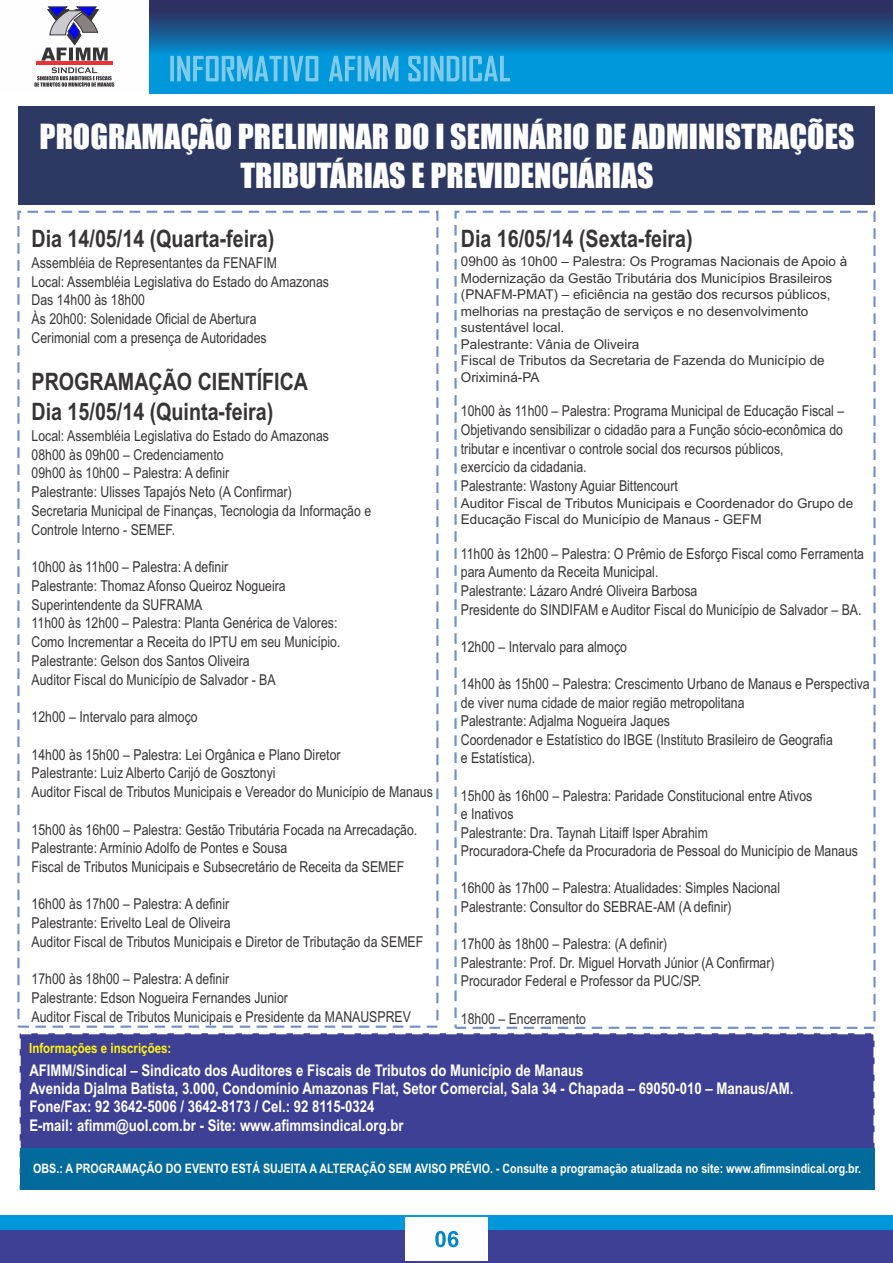
<style>
.page{position:relative;width:893px;height:1263px;background:#fff}
.page>*{position:absolute;margin:0;border:0;box-sizing:border-box;transform-origin:0 0}
.t1{font:31.95px/39px "Impact";color:#fefefe;text-align:center}
.t2{font:700 24px/30.3px "Arial Narrow";color:#373435}
.t3{font:700 16.05px/18.5px "Arial Narrow";color:#fefefe}
.t4{font:15px/18.8px "Arial Narrow";color:#373435}
.t5{font:700 14.1px "Arial Narrow";color:#fff212}
.t6{font:13.5px/16.5px "Arial";color:#373435}
.t7{font:700 13.05px "Arial Narrow";color:#fefefe}
</style>
<div class="page">
<div style="left:0;top:0;width:893px;height:94px;background:#0098da"></div>
<svg style="left:149px;top:0;width:744px;height:56px;background:#1c568d"></svg>
<div style="left:0;top:0;width:149px;height:94px;background:#fefefe"></div>
<svg style="left:34px;top:67px;width:80px;height:20px"></svg>
<hr style="left:36px;top:61px;width:76px;height:4px;background:#ed3237">
<svg style="left:41px;top:6px;width:67px;height:55px"></svg>
<svg style="left:170px;top:56px;width:340px;height:25px"></svg>
<div style="left:0;top:1230px;width:893px;height:33px;background:#3e4095"></div>
<div style="left:0;top:1215px;width:893px;height:15px;background:#0098da"></div>
<div style="left:406px;top:1217px;width:82px;height:44px;background:#fefefe"></div>
<svg style="left:435px;top:1231px;width:23px;height:16px"></svg>
<div style="left:17px;top:211px;width:421px;height:817px;border:2px dashed #718fc8"></div>
<div style="left:454px;top:211px;width:422px;height:818px;border:2px dashed #718fc8"></div>
<div style="left:18px;top:106px;width:856px;height:99px;background:#2d3962"></div>
<div style="left:19px;top:1033px;width:856px;height:157px;background:#3e4095"></div>
<div style="left:20px;top:1148px;width:854px;height:41px;background:#036b9b"></div>
<h1 class="t1" style="left:40px;top:119px;width:816px">PROGRAMAÇÃO PRELIMINAR DO I SEMINÁRIO DE ADMINISTRAÇÕES<br>TRIBUTÁRIAS E PREVIDENCIÁRIAS</h1>
<h2 class="t2" style="left:32px;top:226px;width:244px">Dia 14/05/14 (Quarta-feira)</h2>
<p class="t4" style="left:32px;top:255px;width:299px">Assembléia de Representantes da FENAFIM<br>Local: Assembléia Legislativa do Estado do Amazonas Das 14h00 às 18h00<br>Às 20h00: Solenidade Oficial de Abertura<br>Cerimonial com a presença de Autoridades</p>
<h2 class="t2" style="left:32px;top:368px;width:278px">PROGRAMAÇÃO CIENTÍFICA<br>Dia 15/05/14 (Quinta-feira)</h2>
<p class="t4" style="left:32px;top:428px;width:341px">Local: Assembléia Legislativa do Estado do Amazonas<br>08h00 às 09h00 – Credenciamento<br>09h00 às 10h00 – Palestra: A definir<br>Palestrante: Ulisses Tapajós Neto (A Confirmar)<br>Secretaria Municipal de Finanças, Tecnologia da Informação e Controle Interno - SEMEF.</p>
<p class="t4" style="left:32px;top:559px;width:310px">10h00 às 11h00 – Palestra: A definir<br>Palestrante: Thomaz Afonso Queiroz Nogueira Superintendente da SUFRAMA<br>11h00 às 12h00 – Palestra: Planta Genérica de Valores:<br>Como Incrementar a Receita do IPTU em seu Município.<br>Palestrante: Gelson dos Santos Oliveira<br>Auditor Fiscal do Município de Salvador - BA</p>
<p class="t4" style="left:32px;top:709px;width:168px">12h00 – Intervalo para almoço</p>
<p class="t4" style="left:32px;top:746px;width:403px">14h00 às 15h00 – Palestra: Lei Orgânica e Plano Diretor<br>Palestrante: Luiz Alberto Carijó de Gosztonyi<br>Auditor Fiscal de Tributos Municipais e Vereador do Município de Manaus</p>
<p class="t4" style="left:32px;top:821px;width:387px">15h00 às 16h00 – Palestra: Gestão Tributária Focada na Arrecadação.<br>Palestrante: Armínio Adolfo de Pontes e Sousa<br>Fiscal de Tributos Municipais e Subsecretário de Receita da SEMEF</p>
<p class="t4" style="left:32px;top:896px;width:393px">16h00 às 17h00 – Palestra: A definir<br>Palestrante: Erivelto Leal de Oliveira<br>Auditor Fiscal de Tributos Municipais e Diretor de Tributação da SEMEF</p>
<p class="t4" style="left:32px;top:971px;width:381px">17h00 às 18h00 – Palestra: A definir<br>Palestrante: Edson Nogueira Fernandes Junior<br>Auditor Fiscal de Tributos Municipais e Presidente da MANAUSPREV</p>
<p class="t5" style="left:29px;top:1042px;width:144px">Informações e inscrições:</p>
<h2 class="t2" style="left:461px;top:226px;width:233px">Dia 16/05/14 (Sexta-feira)</h2>
<p class="t6" style="left:461px;top:254px;width:388px">09h00 às 10h00 – Palestra: Os Programas Nacionais de Apoio à Modernização da Gestão Tributária dos Municípios Brasileiros (PNAFM-PMAT) – eficiência na gestão dos recursos públicos, melhorias na prestação de serviços e no desenvolvimento sustentável local.<br>Palestrante: Vânia de Oliveira<br>Fiscal de Tributos da Secretaria de Fazenda do Município de Oriximiná-PA</p>
<p class="t4" style="left:461px;top:403px;width:385px">10h00 às 11h00 – Palestra: Programa Municipal de Educação Fiscal – Objetivando sensibilizar o cidadão para a Função sócio-econômica do tributar e incentivar o controle social dos recursos públicos,<br>exercício da cidadania.<br>Palestrante: Wastony Aguiar Bittencourt</p>
<p class="t6" style="left:461px;top:496px;width:394px">Auditor Fiscal de Tributos Municipais e Coordenador do Grupo de<br>Educação Fiscal do Município de Manaus - GEFM</p>
<p class="t4" style="left:461px;top:546px;width:405px">11h00 às 12h00 – Palestra: O Prêmio de Esforço Fiscal como Ferramenta para Aumento da Receita Municipal.<br>Palestrante: Lázaro André Oliveira Barbosa<br>Presidente do SINDIFAM e Auditor Fiscal do Município de Salvador – BA.</p>
<p class="t4" style="left:461px;top:638px;width:168px">12h00 – Intervalo para almoço</p>
<p class="t4" style="left:461px;top:676px;width:410px">14h00 às 15h00 – Palestra: Crescimento Urbano de Manaus e Perspectiva de viver numa cidade de maior região metropolitana<br>Palestrante: Adjalma Nogueira Jaques<br>Coordenador e Estatístico do IBGE (Instituto Brasileiro de Geografia<br>e Estatística).</p>
<p class="t4" style="left:461px;top:787px;width:399px">15h00 às 16h00 – Palestra: Paridade Constitucional entre Ativos<br>e Inativos<br>Palestrante: Dra. Taynah Litaiff Isper Abrahim<br>Procuradora-Chefe da Procuradoria de Pessoal do Município de Manaus</p>
<p class="t4" style="left:461px;top:880px;width:321px">16h00 às 17h00 – Palestra: Atualidades: Simples Nacional<br>Palestrante: Consultor do SEBRAE-AM (A definir)</p>
<p class="t4" style="left:461px;top:936px;width:315px">17h00 às 18h00 – Palestra: (A definir)<br>Palestrante: Prof. Dr. Miguel Horvath Júnior (A Confirmar)<br>Procurador Federal e Professor da PUC/SP.</p>
<p class="t4" style="left:461px;top:1010px;width:127px">18h00 – Encerramento</p>
<p class="t3" style="left:29px;top:1062px;width:765px">AFIMM/Sindical – Sindicato dos Auditores e Fiscais de Tributos do Município de Manaus<br>Avenida Djalma Batista, 3.000, Condomínio Amazonas Flat, Setor Comercial, Sala 34 - Chapada – 69050-010 – Manaus/AM.<br>Fone/Fax: 92 3642-5006 / 3642-8173 / Cel.: 92 8115-0324<br>E-mail: afimm@uol.com.br - Site: www.afimmsindical.org.br</p>
<p class="t7" style="left:33px;top:1164px;width:829px">OBS.: A PROGRAMAÇÃO DO EVENTO ESTÁ SUJEITA A ALTERAÇÃO SEM AVISO PRÉVIO. - Consulte a programação atualizada no site: www.afimmsindical.org.br.</p>
</div>
